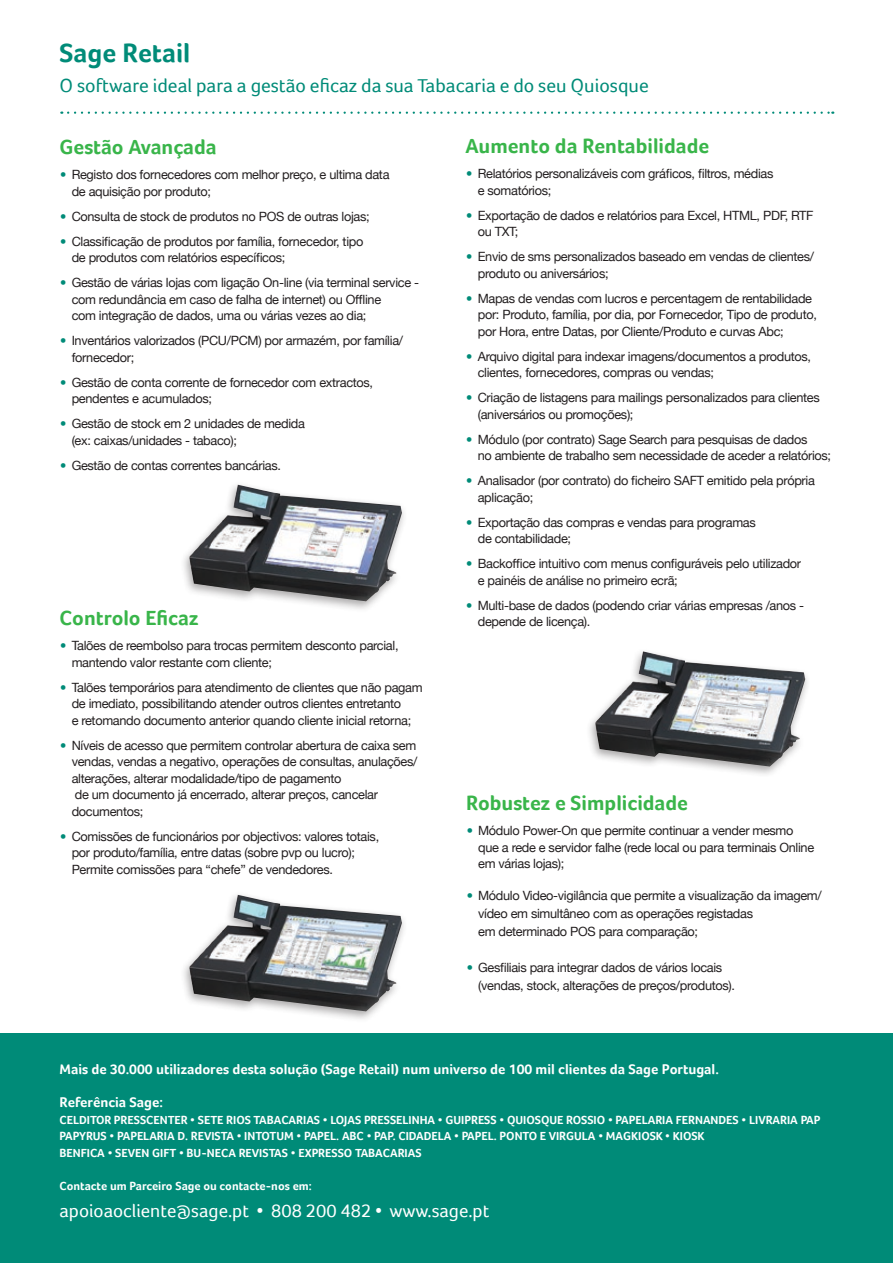
<style>
.page{position:relative;width:893px;height:1263px;background:#fff}
.page>*{position:absolute;margin:0;border:0;box-sizing:border-box;transform-origin:0 0}
.t1{font:700 27px "Foco";color:#008b78}
.t2{font:700 21px "Foco";color:#39b54a}
.t3{font:19.5px "Foco";color:#008b78}
.t4{font:18.75px "Foco";color:#fff}
.t5{font:700 14.25px "Foco";color:#fff}
.t6{font:12.75px/16.5px "Helvetica Neue";letter-spacing:-.025em;color:#231f20}
.t7{font:700 12px/16.5px "Foco";color:#fff}
.s1{font-size:21px;color:#008b78}
</style>
<div class="page">
<svg style="left:68px;top:112px;width:765px;height:2px"></svg>
<div style="left:179px;top:481px;width:229px;height:132px;background:#231f20;opacity:.38"></div>
<img style="left:189px;top:485px;width:213px;height:116px">
<div style="left:179px;top:891px;width:229px;height:132px;background:#231f20;opacity:.38"></div>
<img style="left:189px;top:895px;width:213px;height:116px">
<div style="left:586px;top:648px;width:225px;height:130px;background:#231f20;opacity:.38"></div>
<img style="left:594px;top:651px;width:211px;height:115px">
<div style="left:0;top:1033px;width:893px;height:230px;background:#008b78"></div>
<h1 class="t1" style="left:60px;top:37px;width:132px">Sage Retail</h1>
<h3 class="t3" style="left:60px;top:74px;width:591px">O software ideal para a gestão eficaz da sua Tabacaria e do seu Quiosque</h3>
<h2 class="t2" style="left:60px;top:135px;width:159px">Gestão Avançada</h2>
<p class="t6" style="left:72px;top:167px;width:319px;text-indent:-12px"><span class="s1">•</span> Registo dos fornecedores com melhor preço, e ultima data de aquisição por produto;</p>
<p class="t6" style="left:60px;top:209px;width:312px"><span class="s1">•</span> Consulta de stock de produtos no POS de outras lojas;</p>
<p class="t6" style="left:72px;top:234px;width:293px;text-indent:-12px"><span class="s1">•</span> Classificação de produtos por família, fornecedor, tipo de produtos com relatórios específicos;</p>
<p class="t6" style="left:72px;top:275px;width:349px;text-indent:-12px"><span class="s1">•</span> Gestão de várias lojas com ligação On-line (via terminal service - com redundância em caso de falha de internet) ou Offline<br>com integração de dados, uma ou várias vezes ao dia;</p>
<p class="t6" style="left:72px;top:333px;width:333px;text-indent:-12px"><span class="s1">•</span> Inventários valorizados (PCU/PCM) por armazém, por família/ fornecedor;</p>
<p class="t6" style="left:72px;top:375px;width:303px;text-indent:-12px"><span class="s1">•</span> Gestão de conta corrente de fornecedor com extractos, pendentes e acumulados;</p>
<p class="t6" style="left:72px;top:416px;width:235px;text-indent:-12px"><span class="s1">•</span> Gestão de stock em 2 unidades de medida (ex: caixas/unidades - tabaco);</p>
<p class="t6" style="left:60px;top:458px;width:223px"><span class="s1">•</span> Gestão de contas correntes bancárias.</p>
<h2 class="t2" style="left:60px;top:606px;width:140px">Controlo Eficaz</h2>
<p class="t6" style="left:72px;top:638px;width:328px;text-indent:-12px"><span class="s1">•</span> Talões de reembolso para trocas permitem desconto parcial, mantendo valor restante com cliente;</p>
<p class="t6" style="left:72px;top:680px;width:352px;text-indent:-12px"><span class="s1">•</span> Talões temporários para atendimento de clientes que não pagam de imediato, possibilitando atender outros clientes entretanto<br>e retomando documento anterior quando cliente inicial retorna;</p>
<p class="t6" style="left:72px;top:738px;width:347px;text-indent:-12px"><span class="s1">•</span> Níveis de acesso que permitem controlar abertura de caixa sem vendas, vendas a negativo, operações de consultas, anulações/ alterações, alterar modalidade/tipo de pagamento<br>de um documento já encerrado, alterar preços, cancelar documentos;</p>
<p class="t6" style="left:72px;top:829px;width:309px;text-indent:-12px"><span class="s1">•</span> Comissões de funcionários por objectivos: valores totais, por produto/família, entre datas (sobre pvp ou lucro);<br>Permite comissões para “chefe” de vendedores.</p>
<h2 class="t2" style="left:466px;top:134px;width:245px">Aumento da Rentabilidade</h2>
<p class="t6" style="left:478px;top:166px;width:297px;text-indent:-12px"><span class="s1">•</span> Relatórios personalizáveis com gráficos, filtros, médias e somatórios;</p>
<p class="t6" style="left:478px;top:207px;width:337px;text-indent:-12px"><span class="s1">•</span> Exportação de dados e relatórios para Excel, HTML, PDF, RTF ou TXT;</p>
<p class="t6" style="left:478px;top:249px;width:338px;text-indent:-12px"><span class="s1">•</span> Envio de sms personalizados baseado em vendas de clientes/ produto ou aniversários;</p>
<p class="t6" style="left:478px;top:290px;width:341px;text-indent:-12px"><span class="s1">•</span> Mapas de vendas com lucros e percentagem de rentabilidade por: Produto, família, por dia, por Fornecedor, Tipo de produto, por Hora, entre Datas, por Cliente/Produto e curvas Abc;</p>
<p class="t6" style="left:478px;top:348px;width:335px;text-indent:-12px"><span class="s1">•</span> Arquivo digital para indexar imagens/documentos a produtos, clientes, fornecedores, compras ou vendas;</p>
<p class="t6" style="left:478px;top:390px;width:343px;text-indent:-12px"><span class="s1">•</span> Criação de listagens para mailings personalizados para clientes (aniversários ou promoções);</p>
<p class="t6" style="left:478px;top:431px;width:355px;text-indent:-12px"><span class="s1">•</span> Módulo (por contrato) Sage Search para pesquisas de dados<br>no ambiente de trabalho sem necessidade de aceder a relatórios;</p>
<p class="t6" style="left:478px;top:473px;width:339px;text-indent:-12px"><span class="s1">•</span> Analisador (por contrato) do ficheiro SAFT emitido pela própria aplicação;</p>
<p class="t6" style="left:478px;top:515px;width:280px;text-indent:-12px"><span class="s1">•</span> Exportação das compras e vendas para programas de contabilidade;</p>
<p class="t6" style="left:478px;top:556px;width:325px;text-indent:-12px"><span class="s1">•</span> Backoffice intuitivo com menus configuráveis pelo utilizador e painéis de análise no primeiro ecrã;</p>
<p class="t6" style="left:478px;top:598px;width:328px;text-indent:-12px"><span class="s1">•</span> Multi-base de dados (podendo criar várias empresas /anos - depende de licença).</p>
<h2 class="t2" style="left:466px;top:791px;width:223px">Robustez e Simplicidade</h2>
<p class="t6" style="left:478px;top:823px;width:338px;text-indent:-12px"><span class="s1">•</span> Módulo Power-On que permite continuar a vender mesmo que a rede e servidor falhe (rede local ou para terminais Online em várias lojas);</p>
<p class="t6" style="left:478px;top:887px;width:345px;line-height:18px;text-indent:-12px"><span class="s1">•</span> Módulo Video-vigilância que permite a visualização da imagem/ vídeo em simultâneo com as operações registadas<br>em determinado POS para comparação;</p>
<p class="t6" style="left:478px;top:959px;width:258px;line-height:18px;text-indent:-12px"><span class="s1">•</span> Gesfiliais para integrar dados de vários locais (vendas, stock, alterações de preços/produtos).</p>
<p class="t5" style="left:60px;top:1061px;width:661px">Mais de 30.000 utilizadores desta solução (Sage Retail) num universo de 100 mil clientes da Sage Portugal.</p>
<p class="t5" style="left:60px;top:1094px;width:105px">Referência Sage:</p>
<p class="t7" style="left:60px;top:1111px;width:762px">CELDITOR PRESSCENTER • SETE RIOS TABACARIAS • LOJAS PRESSELINHA • GUIPRESS • QUIOSQUE ROSSIO • PAPELARIA FERNANDES • LIVRARIA PAP<br>PAPYRUS • PAPELARIA D. REVISTA • INTOTUM • PAPEL. ABC • PAP. CIDADELA • PAPEL. PONTO E VIRGULA • MAGKIOSK • KIOSK<br>BENFICA • SEVEN GIFT • BU-NECA REVISTAS • EXPRESSO TABACARIAS</p>
<p class="t7" style="left:60px;top:1177px;width:254px">Contacte um Parceiro Sage ou contacte-nos em:</p>
<h3 class="t4" style="left:60px;top:1200px;width:431px">apoioaocliente@sage.pt • 808 200 482 • www.sage.pt</h3>
</div>
